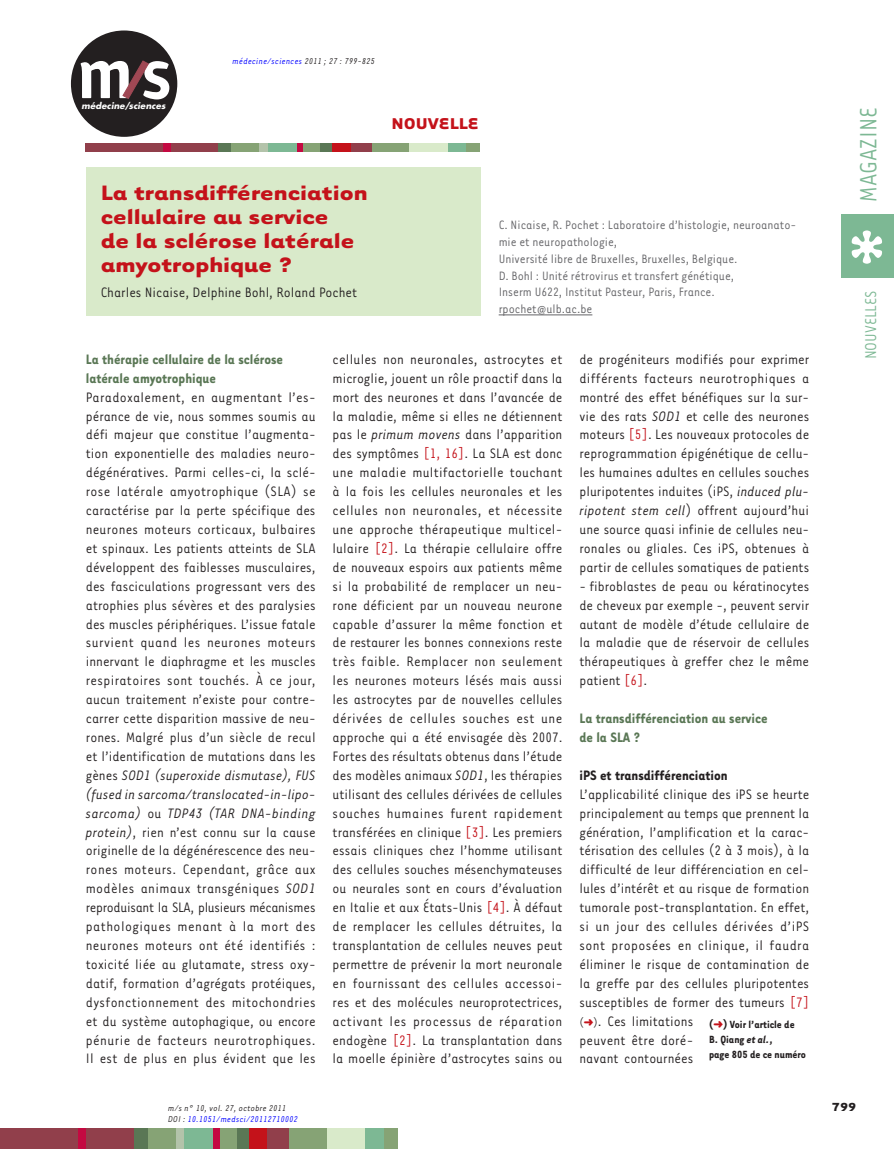
<style>
.page{position:relative;width:894px;height:1149px;background:#fff}
.page>*{position:absolute;margin:0;border:0;box-sizing:border-box;transform-origin:0 0}
.t1{font:27px "Tarzana Narrow";color:#7db894}
.t2{font:700 24px/24px "Tarzana Wide";color:#c4121a}
.t3{font:18px "Tarzana Narrow";color:#7db894}
.t4{font:700 18px "Tarzana Wide";color:#c4121a}
.t5{font:15.75px/18.9px "Tarzana Narrow";color:#231f20;text-align:justify}
.t6{font:700 15.75px/18.9px "Tarzana Narrow";color:#5a7755}
.t7{font:700 15.75px "Tarzana Narrow";color:#231f20}
.t8{font:13.95px/17px "Tarzana Narrow";color:#636366}
.t9{font:700 13.5px "Tarzana Wide";color:#231f20}
.t10{font:700 12px/15px "Tarzana Narrow";color:#231f20}
.t11{font:italic 9.75px/11.7px "Tarzana Narrow";letter-spacing:.025em;color:#231f20}
.t12{font:italic 9.75px "Tarzana Narrow";letter-spacing:.025em;color:#00f}
.t13{font:italic 700 8.55px "Futura";letter-spacing:.01em;color:#fff}
.s1{color:#231f20}
.s2{font-style:italic}
.s3{color:#00f}
.s4{color:#c4121a}
.s5{font-size:12px}
</style>
<div class="page">
<div style="left:71px;top:30px;width:106px;height:107px;background:#231f20;border-radius:50%"></div>
<svg style="left:81px;top:61px;width:88px;height:38px"></svg>
<div style="left:1px;top:1128px;width:134px;height:20px;background:#913f4b"></div>
<div style="left:235px;top:1128px;width:14px;height:20px;background:#5a7755"></div>
<div style="left:79px;top:1128px;width:7px;height:20px;background:#c40941"></div>
<div style="left:134px;top:1128px;width:22px;height:20px;background:#5a7755"></div>
<div style="left:148px;top:1128px;width:29px;height:20px;background:#86a375"></div>
<div style="left:176px;top:1128px;width:8px;height:20px;background:#b3c3aa"></div>
<div style="left:184px;top:1128px;width:30px;height:20px;background:#7db894"></div>
<div style="left:218px;top:1128px;width:18px;height:20px;background:#86a375"></div>
<div style="left:213px;top:1128px;width:6px;height:20px;background:#c40941"></div>
<div style="left:249px;top:1128px;width:27px;height:20px;background:#c4121a"></div>
<div style="left:287px;top:1128px;width:40px;height:20px;background:#86a375"></div>
<div style="left:268px;top:1128px;width:21px;height:20px;background:#913f4b"></div>
<div style="left:326px;top:1128px;width:39px;height:20px;background:#d9eaca"></div>
<div style="left:365px;top:1128px;width:20px;height:20px;background:#7db894"></div>
<div style="left:384px;top:1128px;width:14px;height:20px;background:#86a375"></div>
<div style="left:840px;top:214px;width:53px;height:64px;background:#7db894"></div>
<svg style="left:851px;top:230px;width:30px;height:34px"></svg>
<hr style="left:498px;top:314px;width:94px;height:1px;background:#636366">
<div style="left:86px;top:167px;width:394px;height:149px;background:#d9eaca"></div>
<div style="left:86px;top:143px;width:133px;height:9px;background:#913f4b"></div>
<div style="left:218px;top:143px;width:27px;height:9px;background:#5a7755"></div>
<div style="left:319px;top:143px;width:13px;height:9px;background:#5a7755"></div>
<div style="left:232px;top:143px;width:29px;height:9px;background:#86a375"></div>
<div style="left:268px;top:143px;width:29px;height:9px;background:#7db894"></div>
<div style="left:447px;top:143px;width:20px;height:9px;background:#7db894"></div>
<div style="left:301px;top:143px;width:19px;height:9px;background:#86a375"></div>
<div style="left:466px;top:143px;width:14px;height:9px;background:#86a375"></div>
<div style="left:370px;top:143px;width:39px;height:9px;background:#86a375"></div>
<div style="left:409px;top:143px;width:38px;height:9px;background:#d9eaca"></div>
<div style="left:260px;top:143px;width:8px;height:9px;background:#b3c3aa"></div>
<div style="left:163px;top:143px;width:7px;height:9px;background:#c40941"></div>
<div style="left:297px;top:143px;width:6px;height:9px;background:#c40941"></div>
<div style="left:332px;top:143px;width:27px;height:9px;background:#c4121a"></div>
<div style="left:351px;top:143px;width:20px;height:9px;background:#913f4b"></div>
<p class="t13" style="left:81px;top:102px;width:85px">médecine/sciences</p>
<p class="t12" style="left:232px;top:57px;width:144px">médecine/sciences <span class="s1">2011 ; 27 : 799-825</span></p>
<p class="t4" style="left:391px;top:118px;width:89px">NOUVELLE</p>
<h2 class="t2" style="left:101px;top:183px;width:268px">La transdifférenciation cellulaire au service<br>de la sclérose latérale amyotrophique ?</h2>
<p class="t5" style="left:101px;top:285px;width:258px">Charles Nicaise, Delphine Bohl, Roland Pochet</p>
<p class="t8" style="left:498px;top:217px;width:299px">C. Nicaise, R. Pochet : Laboratoire d’histologie, neuroanato&shy;mie et neuropathologie,<br>Université libre de Bruxelles, Bruxelles, Belgique.<br>D. Bohl : Unité rétrovirus et transfert génétique,<br>Inserm U622, Institut Pasteur, Paris, France. rpochet@ulb.ac.be</p>
<p class="t6" style="left:86px;top:351px;width:199px">La thérapie cellulaire de la sclérose latérale amyotrophique</p>
<p class="t5" style="left:86px;top:389px;width:231px">Paradoxalement, en augmentant l’es&shy;pérance de vie, nous sommes soumis au défi majeur que constitue l’augmenta&shy;tion exponentielle des maladies neuro&shy;dégénératives. Parmi celles-ci, la sclé&shy;rose latérale amyotrophique (SLA) se caractérise par la perte spécifique des neurones moteurs corticaux, bulbaires et spinaux. Les patients atteints de SLA développent des faiblesses musculaires, des fasciculations progressant vers des atrophies plus sévères et des paralysies des muscles périphériques. L’issue fatale survient quand les neurones moteurs innervant le diaphragme et les muscles respiratoires sont touchés. À ce jour, aucun traitement n’existe pour contre&shy;carrer cette disparition massive de neu&shy;rones. Malgré plus d’un siècle de recul et l’identification de mutations dans les gènes <span class="s2">SOD1 (superoxide dismutase), FUS (fused in sarcoma/translocated-in-lipo&shy;sarcoma)</span> ou <span class="s2">TDP43 (TAR DNA-binding protein)</span>, rien n’est connu sur la cause originelle de la dégénérescence des neu&shy;rones moteurs. Cependant, grâce aux modèles animaux transgéniques <span class="s2">SOD1 </span>reproduisant la SLA, plusieurs mécanismes pathologiques menant à la mort des neurones moteurs ont été identifiés : toxicité liée au glutamate, stress oxy&shy;datif, formation d’agrégats protéiques, dysfonctionnement des mitochondries et du système autophagique, ou encore pénurie de facteurs neurotrophiques.<br>Il est de plus en plus évident que les</p>
<p class="t11" style="left:168px;top:1102px;width:131px">m/s n° 10, vol. 27, octobre 2011<br>DOI : <span class="s3">10.1051/medsci/20112710002</span></p>
<p class="t5" style="left:332px;top:351px;width:231px">cellules non neuronales, astrocytes et microglie, jouent un rôle proactif dans la mort des neurones et dans l’avancée de la maladie, même si elles ne détiennent pas le <span class="s2">primum movens</span> dans l’apparition des symptômes <span class="s4">[1, 16]</span>. La SLA est donc une maladie multifactorielle touchant à la fois les cellules neuronales et les cellules non neuronales, et nécessite une approche thérapeutique multicel&shy;lulaire <span class="s4">[2]</span>. La thérapie cellulaire offre de nouveaux espoirs aux patients même si la probabilité de remplacer un neu&shy;rone déficient par un nouveau neurone capable d’assurer la même fonction et de restaurer les bonnes connexions reste très faible. Remplacer non seulement les neurones moteurs lésés mais aussi les astrocytes par de nouvelles cellules dérivées de cellules souches est une approche qui a été envisagée dès 2007.<br>Fortes des résultats obtenus dans l’étude des modèles animaux <span class="s2">SOD1</span>, les thérapies utilisant des cellules dérivées de cellules souches humaines furent rapidement transférées en clinique <span class="s4">[3]</span>. Les premiers essais cliniques chez l’homme utilisant des cellules souches mésenchymateuses ou neurales sont en cours d’évaluation en Italie et aux États-Unis <span class="s4">[4]</span>. À défaut de remplacer les cellules détruites, la transplantation de cellules neuves peut permettre de prévenir la mort neuronale en fournissant des cellules accessoi&shy;res et des molécules neuroprotectrices, activant les processus de réparation endogène <span class="s4">[2]</span>. La transplantation dans la moelle épinière d’astrocytes sains ou</p>
<p class="t5" style="left:579px;top:351px;width:231px">de progéniteurs modifiés pour exprimer différents facteurs neurotrophiques a montré des effet bénéfiques sur la sur&shy;vie des rats <span class="s2">SOD1</span> et celle des neurones moteurs <span class="s4">[5]</span>. Les nouveaux protocoles de reprogrammation épigénétique de cellu&shy;les humaines adultes en cellules souches pluripotentes induites (iPS, <span class="s2">induced plu&shy;ripotent stem cell</span>) offrent aujourd’hui une source quasi infinie de cellules neu&shy;ronales ou gliales. Ces iPS, obtenues à partir de cellules somatiques de patients</p>
<p class="t5" style="left:579px;top:578px;width:231px">- fibroblastes de peau ou kératinocytes de cheveux par exemple -, peuvent servir autant de modèle d’étude cellulaire de la maladie que de réservoir de cellules thérapeutiques à greffer chez le même patient <span class="s4">[6]</span>.</p>
<p class="t6" style="left:579px;top:710px;width:189px">La transdifférenciation au service de la SLA ?</p>
<p class="t7" style="left:579px;top:770px;width:150px">iPS et transdifférenciation</p>
<p class="t5" style="left:579px;top:786px;width:231px;text-align:left">L’applicabilité clinique des iPS se heurte principalement au temps que prennent la génération, l’amplification et la carac&shy;térisation des cellules (2 à 3 mois), à la difficulté de leur différenciation en cel&shy;lules d’intérêt et au risque de formation tumorale post-transplantation. En effet, si un jour des cellules dérivées d’iPS sont proposées en clinique, il faudra éliminer le risque de contamination de la greffe par des cellules pluripotentes susceptibles de former des tumeurs <span class="s4">[7] </span><span class="s5">(</span><span class="s4">➜</span><span class="s5">)</span>. Ces limitations<br>peuvent être doré-<br>navant contournées</p>
<p class="t10" style="left:708px;top:1018px;width:98px">(<span class="s4">➜</span>) Voir l’article de<br>B. Qiang <span class="s2">et al.</span>,<br>page 805 de ce numéro</p>
<h1 class="t1" style="left:859px;top:202px;width:96px;rotate:-90deg">MAGAZINE</h1>
<p class="t3" style="left:864px;top:359px;width:70px;rotate:-90deg">NOUVELLES</p>
<p class="t9" style="left:831px;top:1102px;width:26px">799</p>
</div>
